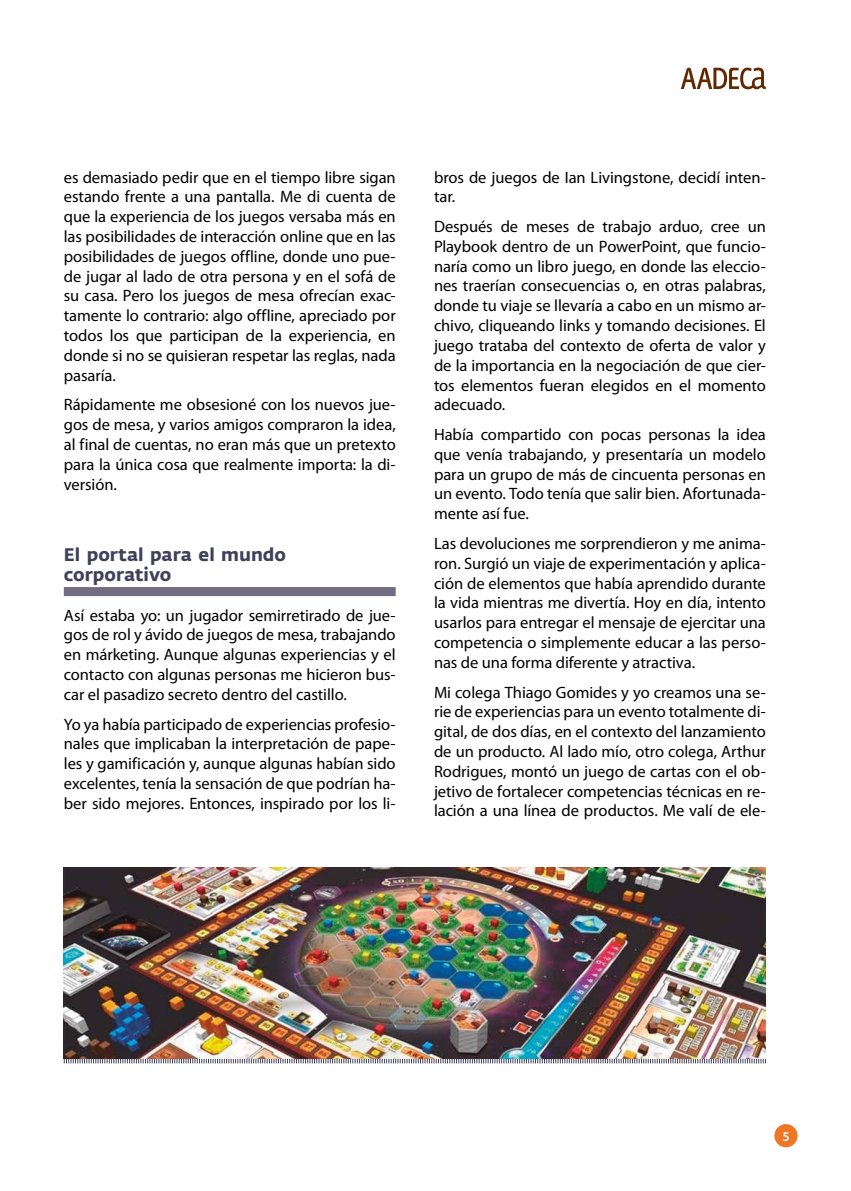
<style>
.page{position:relative;width:851px;height:1191px;background:#fff}
.page>*{position:absolute;margin:0;border:0;box-sizing:border-box;transform-origin:0 0}
.t1{font:700 18px/19.8px "Fedra Sans";color:#40405b}
.t2{font:16.5px/19.8px "Myriad Pro";letter-spacing:-.005em;color:#000;text-align:justify}
.t3{font:600 13.5px "Myriad Pro";color:#fff}
</style>
<div class="page">
<div style="left:774px;top:1124px;width:23px;height:23px;background:#ee7723;border-radius:50%"></div>
<svg style="left:680px;top:68px;width:85px;height:21px"></svg>
<div style="left:64px;top:587px;width:331px;height:9px;background:#716c82"></div>
<img style="left:64px;top:867px;width:701px;height:191px">
<svg style="left:63px;top:1058px;width:703px;height:6px"></svg>
<p class="t2" style="left:64px;top:167px;width:333px">es demasiado pedir que en el tiempo libre sigan estando frente a una pantalla. Me di cuenta de que la experiencia de los juegos versaba más en las posibilidades de interacción online que en las posibilidades de juegos offline, donde uno pue&shy;de jugar al lado de otra persona y en el sofá de su casa. Pero los juegos de mesa ofrecían exac&shy;tamente lo contrario: algo offline, apreciado por todos los que participan de la experiencia, en donde si no se quisieran respetar las reglas, nada pasaría.</p>
<p class="t2" style="left:64px;top:395px;width:333px">Rápidamente me obsesioné con los nuevos jue&shy;gos de mesa, y varios amigos compraron la idea, al final de cuentas, no eran más que un pretexto para la única cosa que realmente importa: la di&shy;versión.</p>
<p class="t1" style="left:64px;top:545px;width:224px">El portal para el mundo corporativo</p>
<p class="t2" style="left:64px;top:605px;width:333px">Así estaba yo: un jugador semirretirado de jue&shy;gos de rol y ávido de juegos de mesa, trabajando en márketing. Aunque algunas experiencias y el contacto con algunas personas me hicieron bus&shy;car el pasadizo secreto dentro del castillo.</p>
<p class="t2" style="left:64px;top:714px;width:333px">Yo ya había participado de experiencias profesio&shy;nales que implicaban la interpretación de pape&shy;les y gamificación y, aunque algunas habían sido excelentes, tenía la sensación de que podrían ha&shy;ber sido mejores. Entonces, inspirado por los li-</p>
<p class="t2" style="left:434px;top:167px;width:333px">bros de juegos de Ian Livingstone, decidí inten&shy;tar.</p>
<p class="t2" style="left:434px;top:217px;width:333px">Después de meses de trabajo arduo, cree un Playbook dentro de un PowerPoint, que funcio&shy;naría como un libro juego, en donde las eleccio&shy;nes traerían consecuencias o, en otras palabras, donde tu viaje se llevaría a cabo en un mismo ar&shy;chivo, cliqueando links y tomando decisiones. El juego trataba del contexto de oferta de valor y de la importancia en la negociación de que cier&shy;tos elementos fueran elegidos en el momento adecuado.</p>
<p class="t2" style="left:434px;top:425px;width:333px">Había compartido con pocas personas la idea que venía trabajando, y presentaría un modelo para un grupo de más de cincuenta personas en un evento. Todo tenía que salir bien. Afortunada&shy;mente así fue.</p>
<p class="t2" style="left:434px;top:534px;width:333px">Las devoluciones me sorprendieron y me anima&shy;ron. Surgió un viaje de experimentación y aplica&shy;ción de elementos que había aprendido durante la vida mientras me divertía. Hoy en día, intento usarlos para entregar el mensaje de ejercitar una competencia o simplemente educar a las perso&shy;nas de una forma diferente y atractiva.</p>
<p class="t2" style="left:434px;top:682px;width:333px">Mi colega Thiago Gomides y yo creamos una se&shy;rie de experiencias para un evento totalmente di&shy;gital, de dos días, en el contexto del lanzamiento de un producto. Al lado mío, otro colega, Arthur Rodrigues, montó un juego de cartas con el ob&shy;jetivo de fortalecer competencias técnicas en re&shy;lación a una línea de productos. Me valí de ele-</p>
<p class="t3" style="left:782px;top:1128px;width:9px">5</p>
</div>
